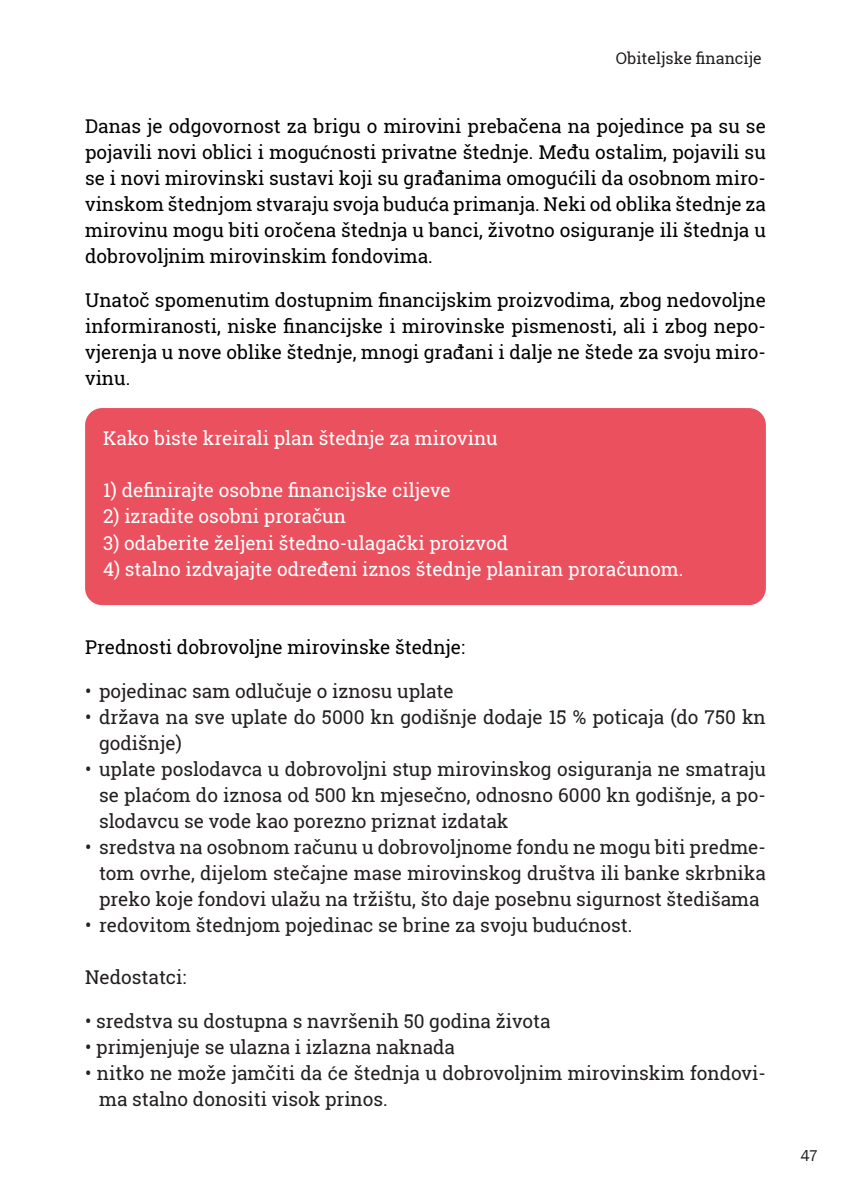
<style>
.page{position:relative;width:851px;height:1191px;background:#fff}
.page>*{position:absolute;margin:0;border:0;box-sizing:border-box;transform-origin:0 0}
.Default{font:19px/26px "Roboto Slab";color:#231f20}
.Default-2{font:19px/26px "Roboto Slab";color:#000;text-align:justify}
.Default-3{font:19px "Roboto Slab";color:#fff}
.t1{font:16px "Roboto Slab";color:#231f20}
.t2{font:16px "Franklin Gothic";color:#231f20}
</style>
<div class="page">
<div style="left:85px;top:408px;width:680px;height:197px;background:#eb505e;border-radius:17px"></div>
<p class="t1" style="left:615px;top:47px;width:148px">Obiteljske financije</p>
<p class="Default-2" style="left:85px;top:113px;width:682px">Danas je odgovornost za brigu o mirovini prebačena na pojedince pa su se pojavili novi oblici i mogućnosti privatne štednje. Među ostalim, pojavili su se i novi mirovinski sustavi koji su građanima omogućili da osobnom miro&shy;vinskom štednjom stvaraju svoja buduća primanja. Neki od oblika štednje za mirovinu mogu biti oročena štednja u banci, životno osiguranje ili štednja u dobrovoljnim mirovinskim fondovima.</p>
<p class="Default-2" style="left:85px;top:287px;width:682px">Unatoč spomenutim dostupnim financijskim proizvodima, zbog nedovoljne informiranosti, niske financijske i mirovinske pismenosti, ali i zbog nepo&shy;vjerenja u nove oblike štednje, mnogi građani i dalje ne štede za svoju miro&shy;vinu.</p>
<p class="Default-3" style="left:103px;top:425px;width:396px">Kako biste kreirali plan štednje za mirovinu</p>
<p class="Default-3" style="left:103px;top:477px;width:349px">1) definirajte osobne financijske ciljeve</p>
<p class="Default-3" style="left:103px;top:503px;width:244px">2) izradite osobni proračun</p>
<p class="Default-3" style="left:103px;top:529px;width:406px">3) odaberite željeni štedno-ulagački proizvod</p>
<p class="Default-3" style="left:103px;top:555px;width:581px">4) stalno izdvajajte određeni iznos štednje planiran proračunom.</p>
<p class="Default-2" style="left:85px;top:633px;width:381px">Prednosti dobrovoljne mirovinske štednje:</p>
<p class="Default" style="left:85px;top:677px;width:370px">• pojedinac sam odlučuje o iznosu uplate</p>
<p class="Default" style="left:99px;top:703px;width:668px;text-indent:-14px">• država na sve uplate do 5000 kn godišnje dodaje 15 % poticaja (do 750 kn godišnje)</p>
<p class="Default" style="left:99px;top:755px;width:668px;text-align:justify;text-indent:-14px">• uplate poslodavca u dobrovoljni stup mirovinskog osiguranja ne smatraju se plaćom do iznosa od 500 kn mjesečno, odnosno 6000 kn godišnje, a po&shy;slodavcu se vode kao porezno priznat izdatak</p>
<p class="Default" style="left:99px;top:833px;width:668px;text-align:justify;text-indent:-14px">• sredstva na osobnom računu u dobrovoljnome fondu ne mogu biti predme&shy;tom ovrhe, dijelom stečajne mase mirovinskog društva ili banke skrbnika preko koje fondovi ulažu na tržištu, što daje posebnu sigurnost štedišama</p>
<p class="Default" style="left:85px;top:911px;width:549px">• redovitom štednjom pojedinac se brine za svoju budućnost.</p>
<p class="Default" style="left:85px;top:963px;width:103px">Nedostatci:</p>
<p class="Default" style="left:85px;top:1007px;width:467px">• sredstva su dostupna s navršenih 50 godina života</p>
<p class="Default" style="left:85px;top:1033px;width:371px">• primjenjuje se ulazna i izlazna naknada</p>
<p class="Default" style="left:99px;top:1059px;width:668px;text-indent:-14px">• nitko ne može jamčiti da će štednja u dobrovoljnim mirovinskim fondovi&shy;ma stalno donositi visok prinos.</p>
<p class="t2" style="left:800px;top:1145px;width:19px">47</p>
</div>
